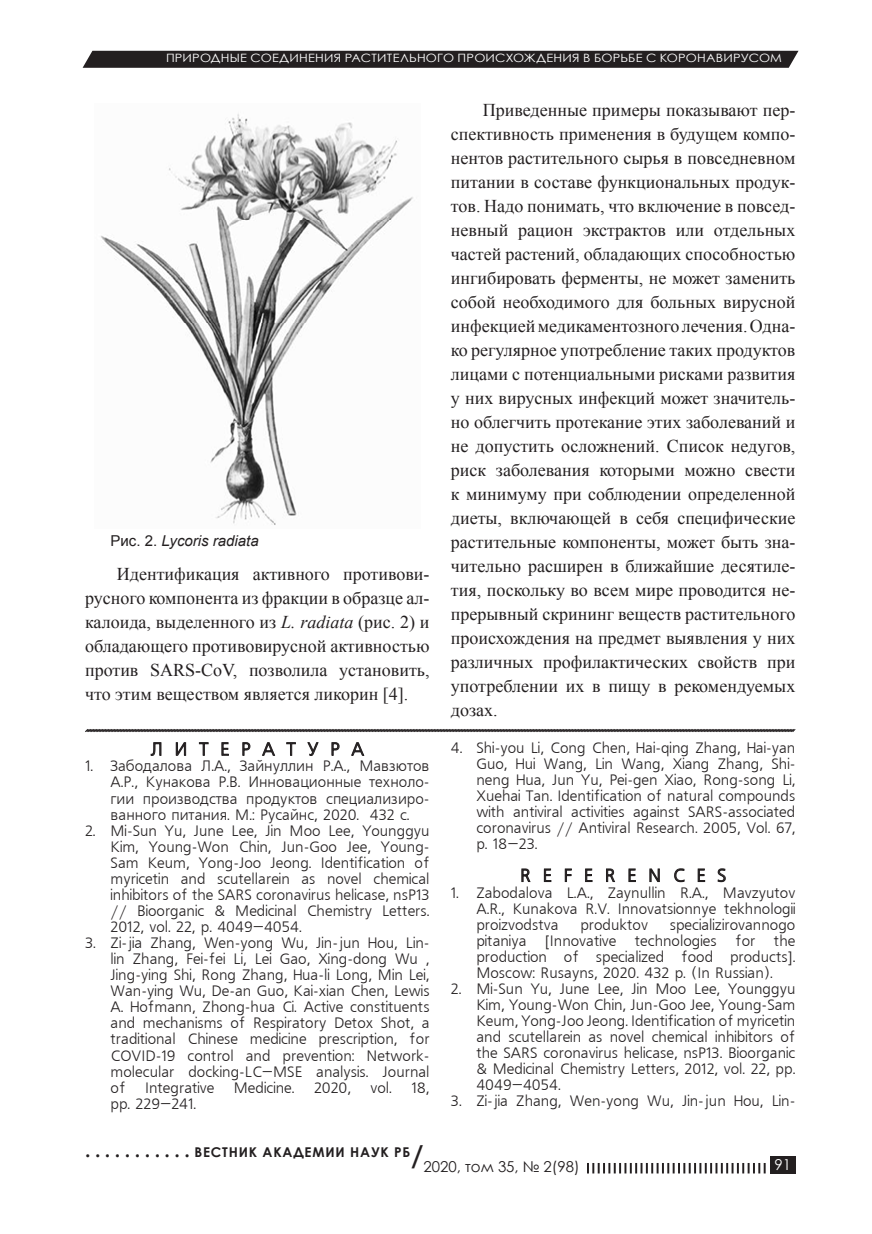
<style>
.page{position:relative;width:872px;height:1234px;background:#fff}
.page>*{position:absolute;margin:0;border:0;box-sizing:border-box;transform-origin:0 0}
.t1{font:18px/24px "Times New Roman";color:#231f20;text-align:justify}
.t2{font:18px "Free Set Cyrillic";letter-spacing:.65em;color:#231f20}
.t3{font:15px/16px "Free Set Cyrillic";color:#231f20;text-align:justify}
.t4{font:italic 15px "Arial";color:#231f20}
.t5{font:15px "Century Gothic";color:#fff}
.t6{font:700 13.5px "Century Gothic";letter-spacing:.06em;color:#231f20}
.t7{font:11.55px "Century Gothic";letter-spacing:.015em;color:#fff;scale:1.11 1}
.s1{font-style:normal}
.s2{font-style:italic}
.s3{font-size:19.5px}
.s4{font-size:27px}
.s5{font-weight:400;font-size:15px}
</style>
<div class="page">
<img style="left:100px;top:113px;width:313px;height:412px">
<svg style="left:83px;top:51px;width:715px;height:17px;background:#282425"></svg>
<svg style="left:150px;top:742px;width:12px;height:14px"></svg>
<svg style="left:176px;top:742px;width:10px;height:14px"></svg>
<svg style="left:199px;top:742px;width:10px;height:13px"></svg>
<svg style="left:221px;top:742px;width:8px;height:13px"></svg>
<svg style="left:242px;top:742px;width:8px;height:13px"></svg>
<svg style="left:262px;top:742px;width:13px;height:14px"></svg>
<svg style="left:286px;top:742px;width:10px;height:13px"></svg>
<svg style="left:307px;top:742px;width:12px;height:14px"></svg>
<svg style="left:331px;top:742px;width:9px;height:13px"></svg>
<svg style="left:351px;top:742px;width:13px;height:14px"></svg>
<svg style="left:521px;top:868px;width:10px;height:14px"></svg>
<svg style="left:544px;top:868px;width:7px;height:13px"></svg>
<svg style="left:565px;top:868px;width:7px;height:13px"></svg>
<svg style="left:585px;top:868px;width:7px;height:13px"></svg>
<svg style="left:606px;top:868px;width:9px;height:14px"></svg>
<svg style="left:628px;top:868px;width:8px;height:13px"></svg>
<svg style="left:649px;top:868px;width:11px;height:14px"></svg>
<svg style="left:674px;top:868px;width:10px;height:14px"></svg>
<svg style="left:697px;top:868px;width:8px;height:13px"></svg>
<svg style="left:717px;top:868px;width:9px;height:14px"></svg>
<svg style="left:85px;top:729px;width:711px;height:3px;background:#4d4a4a"></svg>
<div style="left:770px;top:1156px;width:25px;height:17px;background:#231f20"></div>
<svg style="left:587px;top:1163px;width:178px;height:10px"></svg>
<p class="t7" style="left:166px;top:49px;width:556px">ПРИРОДНЫЕ СОЕДИНЕНИЯ РАСТИТЕЛЬНОГО ПРОИСХОЖДЕНИЯ В БОРЬБЕ С КОРОНАВИРУСОМ</p>
<p class="t4" style="left:111px;top:531px;width:150px"><span class="s1">Рис. 2.</span> Lycoris radiata</p>
<p class="t1" style="left:85px;top:561px;width:346px;text-indent:32px">Идентификация активного противови&shy;русного компонента из фракции в образце ал&shy;калоида, выделенного из <span class="s2">L. radiata</span> (рис. 2) и обладающего противовирусной активностью против SARS-CoV, позволила установить, что этим веществом является ликорин [4].</p>
<p class="t2" style="left:151px;top:739px;width:215px">ЛИТЕРАТУРА</p>
<p class="t3" style="left:111px;top:758px;width:320px;text-indent:-26px">1. Забодалова Л.А., Зайнуллин Р.А., Мавзютов А.Р., Кунакова Р.В. Инновационные техноло&shy;гии производства продуктов специализиро&shy;ванного питания. М.: Русайнс, 2020. 432 с.</p>
<p class="t3" style="left:111px;top:823px;width:320px;text-indent:-26px">2. Mi-Sun Yu, June Lee, Jin Moo Lee, Younggyu Kim, Young-Won Chin, Jun-Goo Jee, Young-Sam Keum, Yong-Joo Jeong. Identification of myricetin and scutellarein as novel chemical inhibitors of the SARS coronavirus helicase, nsP13 // Bioorganic &amp; Medicinal Chemistry Letters.<br>2012, vol. 22, р. 4049–4054.</p>
<p class="t3" style="left:111px;top:935px;width:320px;text-indent:-26px">3. Zi-jia Zhang, Wen-yong Wu, Jin-jun Hou, Lin&shy;lin Zhang, Fei-fei Li, Lei Gao, Xing-dong Wu , Jing-ying Shi, Rong Zhang, Hua-li Long, Min Lei, Wan-ying Wu, De-an Guo, Kai-xian Chen, Lewis A. Hofmann, Zhong-hua Ci. Active constituents and mechanisms of Respiratory Detox Shot, a traditional Chinese medicine prescription, for COVID-19 control and prevention: Network&shy;molecular docking-LC–MSE analysis. Journal of</p>
<p class="t3" style="left:145px;top:1079px;width:71px">Integrative</p>
<p class="t3" style="left:234px;top:1079px;width:62px">Medicine.</p>
<p class="t3" style="left:314px;top:1079px;width:39px">2020,</p>
<p class="t3" style="left:370px;top:1079px;width:23px">vol.</p>
<p class="t3" style="left:411px;top:1079px;width:20px">18,</p>
<p class="t3" style="left:111px;top:1095px;width:87px">pp. 229–241.</p>
<p class="t1" style="left:451px;top:98px;width:346px;text-indent:32px">Приведенные примеры показывают пер&shy;спективность применения в будущем компо&shy;нентов растительного сырья в повседневном питании в составе функциональных продук&shy;тов. Надо понимать, что включение в повсед&shy;невный рацион экстрактов или отдельных частей растений, обладающих способностью ингибировать ферменты, не может заменить собой необходимого для больных вирусной инфекцией медикаментозного лечения. Одна&shy;ко регулярное употребление таких продуктов лицами с потенциальными рисками развития у них вирусных инфекций может значитель&shy;но облегчить протекание этих заболеваний и не допустить осложнений. Список недугов, риск заболевания которыми можно свести к минимуму при соблюдении определенной диеты, включающей в себя специфические растительные компоненты, может быть зна&shy;чительно расширен в ближайшие десятиле&shy;тия, поскольку во всем мире проводится не&shy;прерывный скрининг веществ растительного происхождения на предмет выявления у них различных профилактических свойств при употреблении их в пищу в рекомендуемых дозах.</p>
<p class="t3" style="left:476px;top:740px;width:320px;text-indent:-26px">4. Shi-you Li, Cong Chen, Hai-qing Zhang, Hai-yan Guo, Hui Wang, Lin Wang, Xiang Zhang, Shi&shy;neng Hua, Jun Yu, Pei-gen Xiao, Rong-song Li, Xuehai Tan. Identification of natural compounds with antiviral activities against SARS-associated coronavirus // Antiviral Research. 2005, Vol. 67, p. 18–23.</p>
<p class="t2" style="left:520px;top:865px;width:207px">REFERENCES</p>
<p class="t3" style="left:476px;top:885px;width:320px;text-indent:-26px">1. Zabodalova L.A., Zaynullin R.A., Mavzyutov A.R., Kunakova R.V. Innovatsionnye tekhnologii proizvodstva</p>
<p class="t3" style="left:476px;top:917px;width:320px;text-indent:193px">specializirovannogo pitaniya [Innovative technologies for the production of specialized food products].<br>Moscow: Rusayns, 2020. 432 p. (In Russian).</p>
<p class="t3" style="left:476px;top:981px;width:320px;text-indent:-26px">2. Mi-Sun Yu, June Lee, Jin Moo Lee, Younggyu Kim, Young-Won Chin, Jun-Goo Jee, Young-Sam Keum, Yong-Joo Jeong. Identification of myricetin and scutellarein as novel chemical inhibitors of the SARS coronavirus helicase, nsP13. Bioorganic &amp; Medicinal Chemistry Letters, 2012, vol. 22, pp.<br>4049–4054.</p>
<p class="t3" style="left:451px;top:1093px;width:346px">3. Zi-jia Zhang, Wen-yong Wu, Jin-jun Hou, Lin-</p>
<p class="t3" style="left:580px;top:917px;width:69px">produktov</p>
<p class="t6" style="left:85px;top:1141px;width:496px"><span class="s3">. . . . . . . . . . .</span> ВЕСТНИК АКАДЕМИИ НАУК РБ<span class="s4">/</span><span class="s5">2020, том 35, № 2(98)</span></p>
<p class="t5" style="left:774px;top:1153px;width:18px">91</p>
</div>
